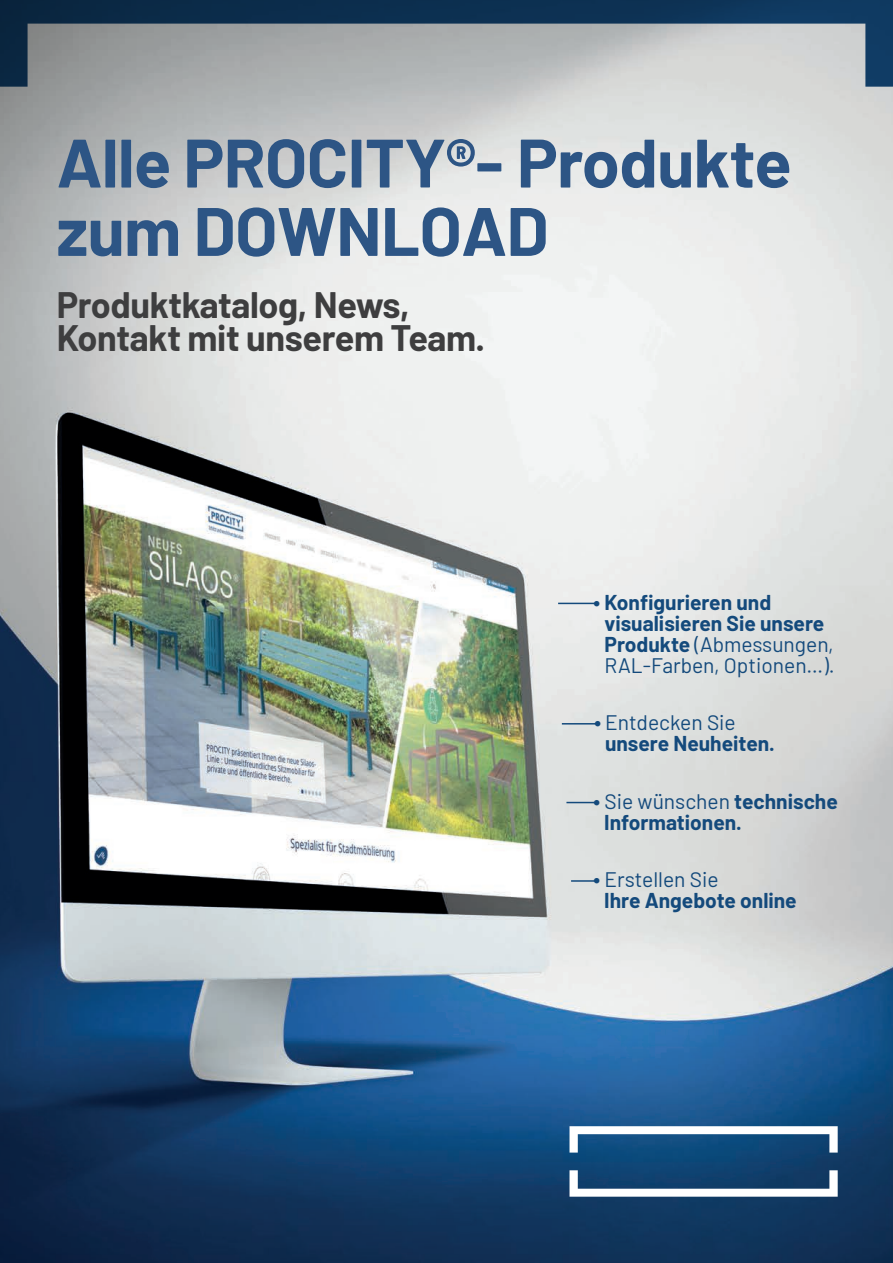
<style>
.page{position:relative;width:893px;height:1263px;background:#fff}
.page>*{position:absolute;margin:0;border:0;box-sizing:border-box;transform-origin:0 0}
.t1{font:700 68.4px "Barlow";letter-spacing:-.01em;color:#2d5585}
.t2{font:700 68.4px "Barlow";letter-spacing:-.01em;color:#2d5585}
.t3{font:700 36px/33px "Barlow";letter-spacing:-.01em;color:#3e3e3f}
.t4{font:700 21px/21px "Barlow";color:#144a7c}
.s1{font-weight:400}
</style>
<div class="page">
<img style="left:0;top:87px;width:893px;height:1176px">
<svg style="left:569px;top:1170px;width:269px;height:27px"></svg>
<svg style="left:569px;top:1126px;width:269px;height:26px"></svg>
<svg style="left:0;top:0;width:893px;height:87px;background:#7d8a95"></svg>
<hr style="left:558px;top:603px;width:37px;height:1px;background:#144a7c">
<hr style="left:566px;top:802px;width:31px;height:1px;background:#144a7c">
<hr style="left:571px;top:880px;width:27px;height:2px;background:#144a7c">
<hr style="left:562px;top:723px;width:34px;height:1px;background:#144a7c">
<h1 class="t1" style="left:57px;top:112px;width:736px">Alle PROCITY®- Produkte</h1>
<h1 class="t2" style="left:57px;top:198px;width:494px">zum DOWNLOAD</h1>
<h2 class="t3" style="left:57px;top:286px;width:430px">Produktkatalog, News,<br>Kontakt mit unserem Team.</h2>
<p class="t4" style="left:604px;top:590px;width:232px;text-indent:-11px">∙ Konfigurieren und visualisieren Sie unsere<br>Produkte <span class="s1">(Abmessungen,<br>RAL-Farben, Optionen…).</span></p>
<p class="t4" style="left:605px;top:711px;width:171px;text-indent:-11px">∙ <span class="s1">Entdecken Sie </span>unsere Neuheiten.</p>
<p class="t4" style="left:604px;top:789px;width:235px;text-indent:-11px">∙ <span class="s1">Sie wünschen</span> technische<br>Informationen.</p>
<p class="t4" style="left:604px;top:868px;width:194px;text-indent:-11px">∙ <span class="s1">Erstellen Sie<br></span>Ihre Angebote online</p>
</div>
